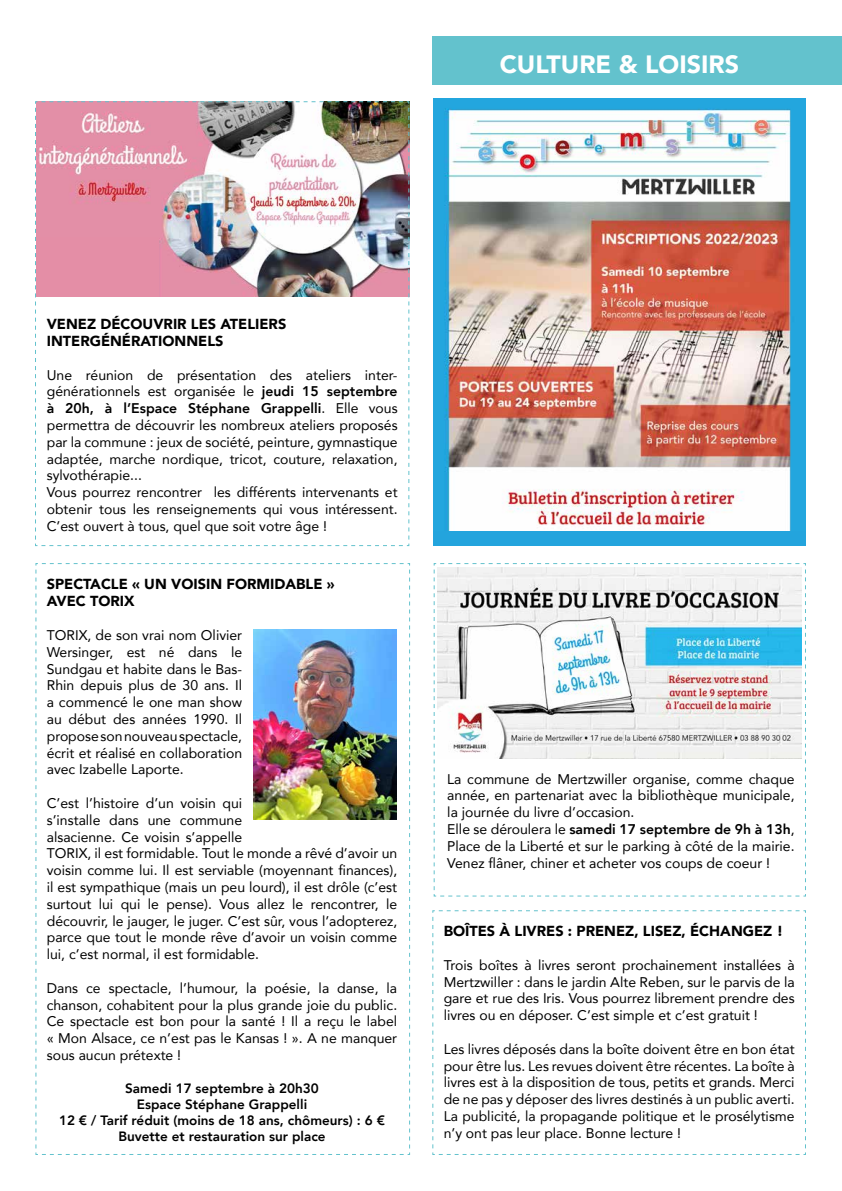
<style>
.page{position:relative;width:842px;height:1191px;background:#fff}
.page>*{position:absolute;margin:0;border:0;box-sizing:border-box;transform-origin:0 0}
.t1{font:900 25px "Avenir";color:#fff}
.t2{font:900 14.5px/17.4px "Avenir";color:#000}
.t3{font:14px/16.8px "Avenir";color:#000;text-align:justify}
.t4{font:800 13.5px/16.2px "Avenir";color:#000;text-align:center}
.s1{font-weight:800}
</style>
<div class="page">
<svg style="left:433px;top:563px;width:373px;height:334px"></svg>
<div style="left:432px;top:36px;width:410px;height:48px;background:#63c2cd"></div>
<svg style="left:432px;top:910px;width:374px;height:245px"></svg>
<img style="left:437px;top:567px;width:365px;height:191px">
<svg style="left:35px;top:563px;width:376px;height:592px"></svg>
<img style="left:35px;top:101px;width:375px;height:445px">
<img style="left:433px;top:98px;width:373px;height:434px">
<div style="left:433px;top:532px;width:373px;height:14px;background:#23a4dd"></div>
<img style="left:254px;top:629px;width:142px;height:190px">
<div style="left:36px;top:237px;width:123px;height:60px;background:#e48ea6"></div>
<h1 class="t1" style="left:500px;top:42px;width:241px">CULTURE &amp; LOISIRS</h1>
<p class="t2" style="left:47px;top:314px;width:241px">VENEZ DÉCOUVRIR LES ATELIERS<br>INTERGÉNÉRATIONNELS</p>
<p class="t3" style="left:47px;top:366px;width:352px;text-align:left">Une réunion de présentation des ateliers inter&shy;générationnels est organisée le <span class="s1">jeudi 15 septembre à 20h, à l’Espace Stéphane Grappelli</span>. Elle vous permettra de découvrir les nombreux ateliers proposés par la commune : jeux de société, peinture, gymnastique adaptée, marche nordique, tricot, couture, relaxation, sylvothérapie...<br>Vous pourrez rencontrer les différents intervenants et obtenir tous les renseignements qui vous intéressent.<br>C’est ouvert à tous, quel que soit votre âge !</p>
<p class="t2" style="left:47px;top:575px;width:289px">SPECTACLE « UN VOISIN FORMIDABLE »<br>AVEC TORIX</p>
<p class="t3" style="left:47px;top:626px;width:197px">TORIX, de son vrai nom Olivier Wersinger, est né dans le Sundgau et habite dans le Bas-Rhin depuis plus de 30 ans. Il a commencé le one man show au début des années 1990. Il propose son nouveau spectacle, écrit et réalisé en collaboration avec Izabelle Laporte.</p>
<p class="t3" style="left:47px;top:794px;width:352px;text-align:left">C’est l’histoire d’un voisin qui<br>s’installe dans une commune<br>alsacienne. Ce voisin s’appelle<br>TORIX, il est formidable. Tout le monde a rêvé d’avoir un voisin comme lui. Il est serviable (moyennant finances), il est sympathique (mais un peu lourd), il est drôle (c’est surtout lui qui le pense). Vous allez le rencontrer, le découvrir, le jauger, le juger. C’est sûr, vous l’adopterez, parce que tout le monde rêve d’avoir un voisin comme lui, c’est normal, il est formidable.</p>
<p class="t3" style="left:47px;top:979px;width:352px">Dans ce spectacle, l’humour, la poésie, la danse, la chanson, cohabitent pour la plus grande joie du public.<br>Ce spectacle est bon pour la santé ! Il a reçu le label « Mon Alsace, ce n’est pas le Kansas ! ». A ne manquer sous aucun prétexte !</p>
<p class="t4" style="left:59px;top:1079px;width:328px">Samedi 17 septembre à 20h30<br>Espace Stéphane Grappelli<br>12 € / Tarif réduit (moins de 18 ans, chômeurs) : 6 € Buvette et restauration sur place</p>
<p class="t3" style="left:447px;top:770px;width:349px;text-align:left">La commune de Mertzwiller organise, comme chaque année, en partenariat avec la bibliothèque municipale, la journée du livre d’occasion.<br>Elle se déroulera le <span class="s1">samedi 17 septembre de 9h à 13h</span>, Place de la Liberté et sur le parking à côté de la mairie.<br>Venez flâner, chiner et acheter vos coups de coeur !</p>
<p class="t2" style="left:444px;top:922px;width:341px">BOÎTES À LIVRES : PRENEZ, LISEZ, ÉCHANGEZ !</p>
<p class="t3" style="left:444px;top:956px;width:352px">Trois boîtes à livres seront prochainement installées à Mertzwiller : dans le jardin Alte Reben, sur le parvis de la gare et rue des Iris. Vous pourrez librement prendre des livres ou en déposer. C’est simple et c’est gratuit !</p>
<p class="t3" style="left:444px;top:1040px;width:352px">Les livres déposés dans la boîte doivent être en bon état pour être lus. Les revues doivent être récentes. La boîte à livres est à la disposition de tous, petits et grands. Merci de ne pas y déposer des livres destinés à un public averti.<br>La publicité, la propagande politique et le prosélytisme n’y ont pas leur place. Bonne lecture !</p>
</div>
